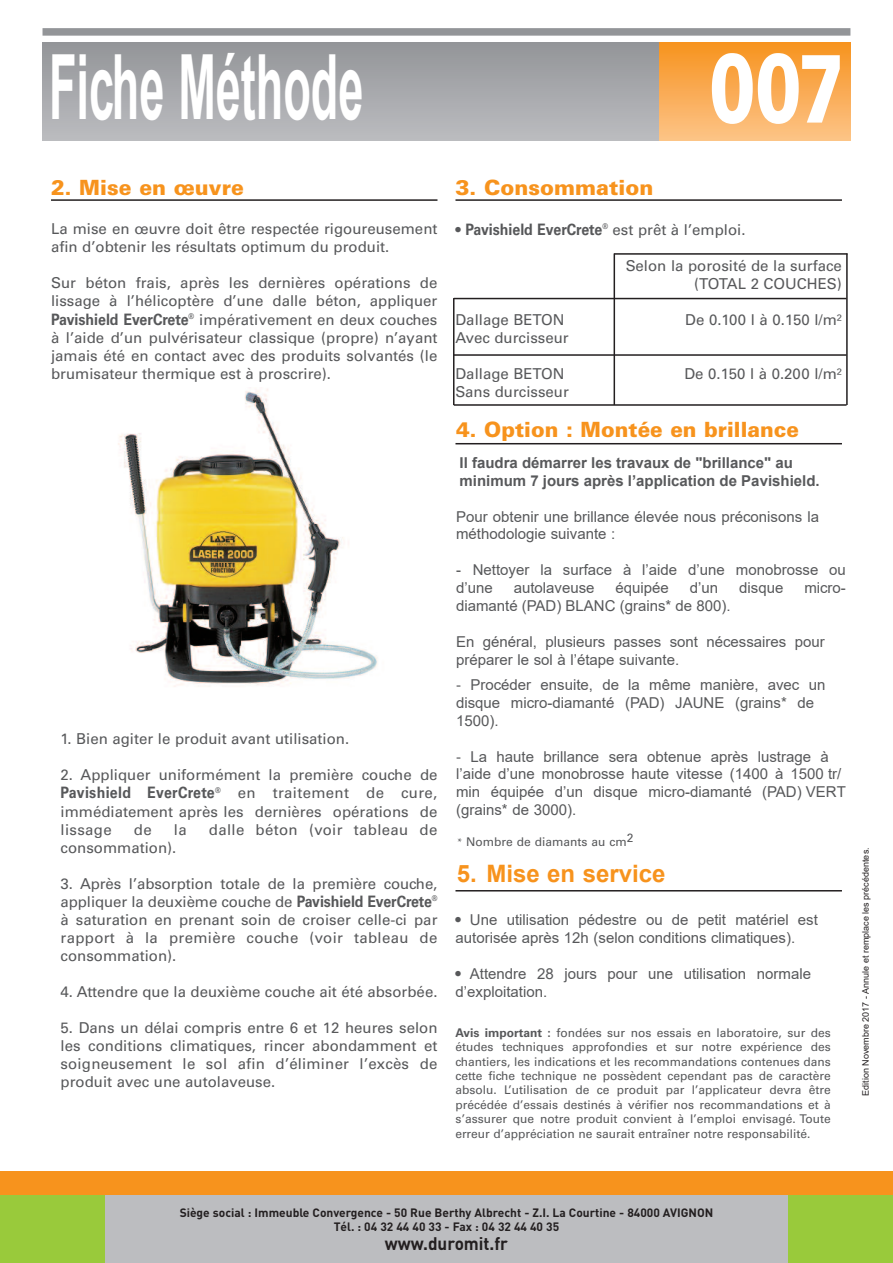
<style>
.page{position:relative;width:893px;height:1263px;background:#fff}
.page>*{position:absolute;margin:0;border:0;box-sizing:border-box;transform-origin:0 0}
.t1{font:900 97.5px "Univers LT";color:#fff;scale:.7 1}
.t2{font:700 90px "Arial";color:#fff;scale:.5 1}
.t3{font:700 24px "Arial";color:#f7931d}
.t4{font:900 21px "Univers LT";color:#f7931d}
.t5{font:700 18px "DIN";color:#231f20;scale:.95 1}
.t6{font:700 15.75px "Univers";letter-spacing:.02em;color:#57585a;scale:.9 1}
.t7{font:700 15.75px "Univers";color:#57585a;scale:.9 1}
.t8{font:15px/18.1px "Univers LT";color:#57585a;text-align:justify}
.t9{font:15px/17.9px "Arial";color:#57585a}
.t10{font:700 15px/18px "Arial";color:#58595b}
.t11{font:15px "Univers LT";letter-spacing:.02em;color:#57585a}
.t12{font:12px/14.4px "Univers LT";color:#57585a;text-align:justify}
.t13{font:700 12px/14.4px "DIN";color:#231f20;text-align:center}
.t14{font:9px "Arial";color:#231f20}
.s1{font-family:"Univers";font-weight:700;font-size:15.75px}
.s2{color:#fff}
.s3{font-family:"Univers LT";font-weight:400;font-size:15px}
.s4{font-family:"Univers LT"}
.s5{font-family:"Minion Pro"}
.s6{font-weight:700}
</style>
<div class="page">
<img style="left:118px;top:389px;width:260px;height:298px">
<div style="left:89px;top:1186px;width:766px;height:77px;background:#bcbdc0"></div>
<div style="left:0;top:1186px;width:104px;height:77px;background:#99ca3b"></div>
<div style="left:789px;top:1186px;width:104px;height:77px;background:#99ca3b"></div>
<div style="left:0;top:1171px;width:893px;height:24px;background:#f7931d"></div>
<div style="left:43px;top:43px;width:807px;height:97px;background:linear-gradient(to bottom,#939599,#bbbcc0)"></div>
<div style="left:43px;top:28px;width:807px;height:8px;background:#939598"></div>
<hr style="left:51px;top:199px;width:386px;height:2px;background:#231f20">
<hr style="left:455px;top:199px;width:387px;height:2px;background:#231f20">
<hr style="left:455px;top:890px;width:387px;height:1px;background:#231f20">
<div style="left:659px;top:43px;width:191px;height:97px;background:linear-gradient(to bottom,#f7931f,#fdc387)"></div>
<hr style="left:454px;top:298px;width:392px;height:1px;background:#231f20">
<hr style="left:454px;top:354px;width:392px;height:2px;background:#231f20">
<hr style="left:454px;top:404px;width:392px;height:2px;background:#231f20">
<hr style="left:453px;top:298px;width:1px;height:107px;background:#231f20">
<hr style="left:614px;top:253px;width:1px;height:152px;background:#231f20">
<hr style="left:846px;top:253px;width:2px;height:152px;background:#231f20">
<hr style="left:614px;top:253px;width:233px;height:2px;background:#231f20">
<hr style="left:455px;top:443px;width:387px;height:1px;background:#231f20">
<h2 class="t2" style="left:49px;top:24px;width:630px">Fiche Méthode</h2>
<h1 class="t1" style="left:710px;top:26px;width:194px">007</h1>
<h3 class="t4" style="left:51px;top:175px;width:194px">2. Mise en œuvre</h3>
<p class="t8" style="left:51px;top:220px;width:388px">La mise en œuvre doit être respectée rigoureusement afin d’obtenir les résultats optimum du produit.</p>
<p class="t8" style="left:51px;top:274px;width:388px">Sur béton frais, après les dernières opérations de lissage à l’hélicoptère d’une dalle béton, appliquer <span class="s1">Pavishield EverCrete</span><sup>®</sup> impérativement en deux couches à l’aide d’un pulvérisateur classique (propre) n’ayant jamais été en contact avec des produits solvantés (le brumisateur thermique est à proscrire).</p>
<p class="t8" style="left:51px;top:729px;width:300px"><span class="s2">-</span> 1. Bien agiter le produit avant utilisation.</p>
<p class="t8" style="left:51px;top:765px;width:388px"><span class="s2">-</span> 2. Appliquer uniformément la première couche de</p>
<p class="t6" style="left:61px;top:787px;width:420px">Pavishield EverCrete<sup>®</sup> <span class="s3">en traitement de cure,</span></p>
<p class="t8" style="left:61px;top:802px;width:378px">immédiatement après les dernières opérations de lissage</p>
<p class="t8" style="left:134px;top:820px;width:19px">de</p>
<p class="t8" style="left:174px;top:820px;width:14px">la</p>
<p class="t11" style="left:209px;top:820px;width:230px">dalle béton (voir tableau de</p>
<p class="t8" style="left:61px;top:838px;width:117px">consommation).</p>
<p class="t8" style="left:61px;top:874px;width:378px;text-indent:-10px"><span class="s2">-</span> 3. Après l’absorption totale de la première couche, appliquer la deuxième couche de <span class="s1">Pavishield EverCrete</span><sup>® </sup>à saturation en prenant soin de croiser celle-ci par rapport à la première couche (voir tableau de consommation).</p>
<p class="t8" style="left:51px;top:983px;width:388px"><span class="s2">-</span> 4. Attendre que la deuxième couche ait été absorbée.</p>
<p class="t8" style="left:61px;top:1019px;width:378px;text-indent:-10px"><span class="s2">-</span> 5. Dans un délai compris entre 6 et 12 heures selon les conditions climatiques, rincer abondamment et soigneusement le sol afin d’éliminer l’excès de produit avec une autolaveuse.</p>
<h3 class="t4" style="left:455px;top:175px;width:199px">3. Consommation</h3>
<p class="t7" style="left:455px;top:223px;width:324px"><span class="s3">•</span> Pavishield EverCrete<sup>®</sup> <span class="s3">est prêt à l’emploi.</span></p>
<p class="t8" style="left:626px;top:257px;width:218px;text-align:right">Selon la porosité de la surface (TOTAL 2 COUCHES)</p>
<p class="t8" style="left:455px;top:311px;width:111px">Dallage BETON</p>
<p class="t8" style="left:685px;top:311px;width:158px">De 0.100 l à 0.150 l/m²</p>
<p class="t8" style="left:455px;top:329px;width:115px">Avec durcisseur</p>
<p class="t8" style="left:455px;top:365px;width:111px">Dallage BETON</p>
<p class="t8" style="left:684px;top:365px;width:159px">De 0.150 l à 0.200 l/m²</p>
<p class="t8" style="left:455px;top:383px;width:115px">Sans durcisseur</p>
<h3 class="t4" style="left:456px;top:417px;width:344px">4. Option : Montée en brillance</h3>
<p class="t10" style="left:459px;top:453px;width:362px">Il faudra démarrer les travaux de "brillance" au minimum 7 jours après l’application de Pavishield.</p>
<p class="t9" style="left:456px;top:508px;width:364px">Pour obtenir une brillance élevée nous préconisons la méthodologie suivante :</p>
<p class="t9" style="left:456px;top:561px;width:391px">- Nettoyer la surface à l’aide d’une monobrosse ou d’une</p>
<p class="t9" style="left:514px;top:579px;width:82px">autolaveuse</p>
<p class="t9" style="left:616px;top:579px;width:55px">équipée</p>
<p class="t9" style="left:690px;top:579px;width:30px">d’un</p>
<p class="t9" style="left:739px;top:579px;width:46px">disque</p>
<p class="t9" style="left:804px;top:579px;width:43px">micro-</p>
<p class="t9" style="left:456px;top:597px;width:276px">diamanté (PAD) BLANC (grains* de 800).</p>
<p class="t9" style="left:456px;top:633px;width:370px">En général, plusieurs passes sont nécessaires pour préparer le sol à l’étape suivante.</p>
<p class="t9" style="left:456px;top:675px;width:371px"><span class="s4">-</span> Procéder ensuite, de la même manière, avec un disque micro-diamanté (PAD) JAUNE (grains* de<br>1500).</p>
<p class="t9" style="left:456px;top:747px;width:391px"><span class="s4">-</span> La haute brillance sera obtenue après lustrage à l’aide d’une monobrosse haute vitesse (1400 à 1500 tr/ min équipée d’un disque micro-diamanté (PAD) VERT (grains* de 3000).</p>
<p class="t12" style="left:458px;top:834px;width:177px"><span class="s5">*</span> Nombre de diamants au cm2</p>
<h3 class="t3" style="left:457px;top:857px;width:210px">5. Mise en service</h3>
<p class="t9" style="left:455px;top:911px;width:364px"><span class="s4">•</span> Une utilisation pédestre ou de petit matériel est autorisée après 12h (selon conditions climatiques).</p>
<p class="t9" style="left:455px;top:965px;width:357px"><span class="s4">•</span> Attendre 28 jours pour une utilisation normale d’exploitation.</p>
<p class="t12" style="left:455px;top:1025px;width:377px"><span class="s6">Avis important :</span> fondées sur nos essais en laboratoire, sur des études techniques approfondies et sur notre expérience des chantiers, les indications et les recommandations contenues dans cette fiche technique ne possèdent cependant pas de caractère absolu. L’utilisation de ce produit par l’applicateur devra être précédée d’essais destinés à vérifier nos recommandations et à s’assurer que notre produit convient à l’emploi envisagé. Toute erreur d’appréciation ne saurait entraîner notre responsabilité.</p>
<p class="t14" style="left:860px;top:1096px;width:250px;rotate:-90deg">Edition Novembre 2017 - Annule et remplace les précédentes.</p>
<p class="t13" style="left:180px;top:1205px;width:535px">Siège social : Immeuble Convergence - 50 Rue Berthy Albrecht - Z.I. La Courtine - 84000 AVIGNON<br>Tél. : 04 32 44 40 33 - Fax : 04 32 44 40 35</p>
<p class="t5" style="left:385px;top:1233px;width:131px">www.duromit.fr</p>
</div>
